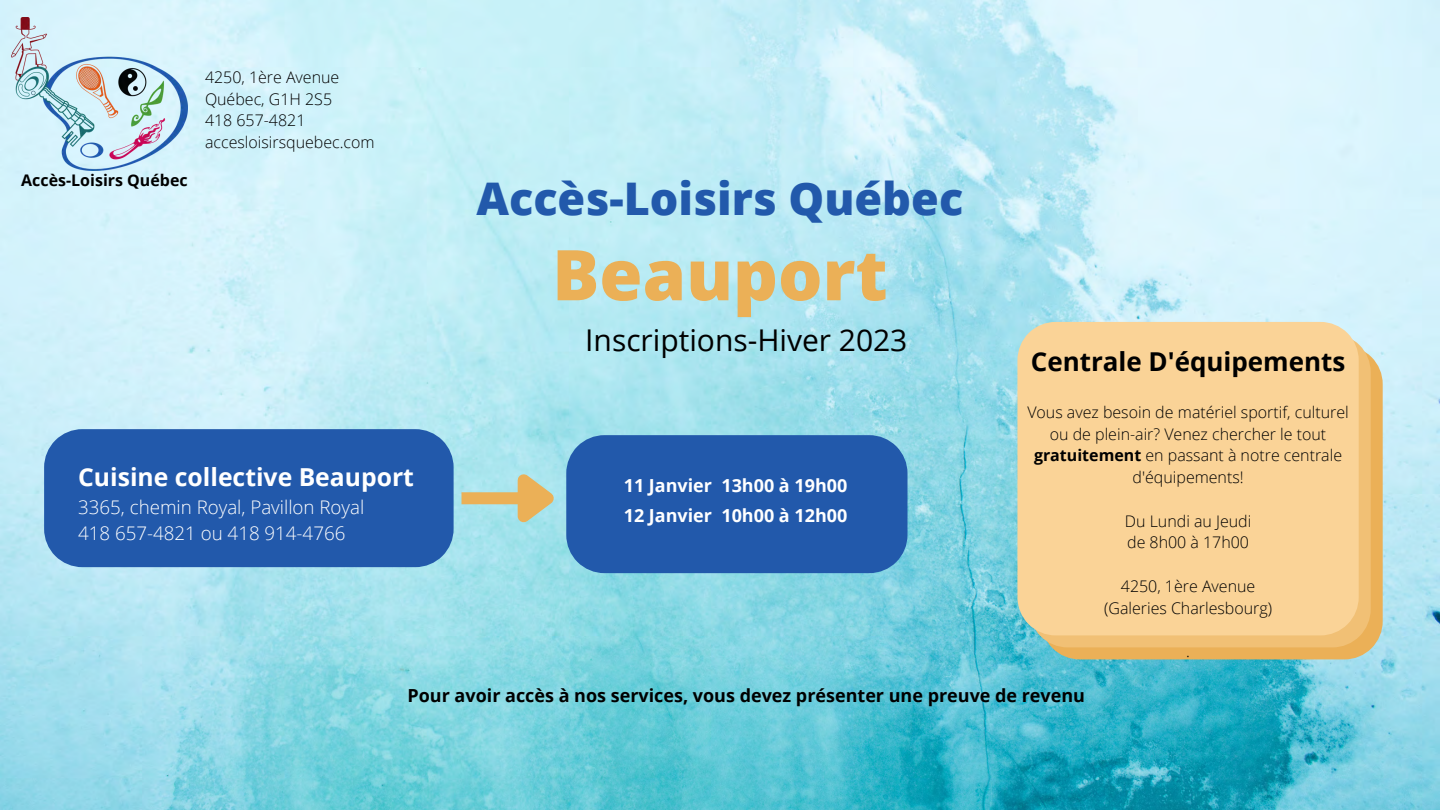
<style>
.page{position:relative;width:1440px;height:810px;background:#fff}
.page>*{position:absolute;margin:0;border:0;box-sizing:border-box;transform-origin:0 0}
.t1{font:800 70px "Open Sans";color:#ebb057}
.t2{font:800 45px "Open Sans";color:#2259ab}
.t3{font:30px "Open Sans";color:#000}
.t4{font:700 26px "Open Sans";color:#000}
.t5{font:700 24.8px "Open Sans";color:#fff}
.t6{font:300 18.8px/26.2px "Open Sans";color:#fff}
.t7{font:700 18px "Open Sans";color:#000}
.t8{font:700 18px/30.3px "Open Sans";color:#fff}
.t9{font:300 16px/21.8px "Open Sans";color:#000}
.t10{font:700 16px "Open Sans";color:#000}
.s1{font-weight:700}
</style>
<div class="page">
<img style="left:0;top:0;width:1440px;height:810px">
<img style="left:12px;top:18px;width:176px;height:153px">
<div style="left:44px;top:429px;width:410px;height:138px;background:#2259ab"></div>
<div style="left:566px;top:435px;width:342px;height:138px;background:#2259ab"></div>
<div style="left:462px;top:492px;width:59px;height:12px;background:#ebb057"></div>
<svg style="left:507px;top:463px;width:61px;height:77px;background:#b4d2c3"></svg>
<svg style="left:1041px;top:346px;width:342px;height:313px;background:#e2b567"></svg>
<svg style="left:1029px;top:334px;width:342px;height:313px;background:#ecc07a"></svg>
<div style="left:1017px;top:322px;width:342px;height:313px;background:#fad397"></div>
<p class="t10" style="left:21px;top:169px;width:168px">Accès-Loisirs Québec</p>
<p class="t9" style="left:205px;top:66px;width:171px">4250, 1ère Avenue<br>Québec, G1H 2S5<br>418 657-4821 accesloisirsquebec.com</p>
<h3 class="t5" style="left:78px;top:459px;width:337px">Cuisine collective Beauport</h3>
<p class="t6" style="left:78px;top:494px;width:288px">3365, chemin Royal, Pavillon Royal<br>418 657-4821 ou 418 914-4766</p>
<h2 class="t2" style="left:476px;top:167px;width:488px">Accès-Loisirs Québec</h2>
<h1 class="t1" style="left:552px;top:226px;width:337px">Beauport</h1>
<h3 class="t3" style="left:585px;top:319px;width:324px">Inscriptions-Hiver 2023</h3>
<p class="t8" style="left:624px;top:470px;width:225px">11 Janvier 13h00 à 19h00<br>12 Janvier 10h00 à 12h00</p>
<h3 class="t4" style="left:1031px;top:343px;width:316px">Centrale D'équipements</h3>
<p class="t9" style="left:1027px;top:401px;width:323px;text-align:center">Vous avez besoin de matériel sportif, culturel ou de plein-air? Venez chercher le tout <span class="s1">gratuitement</span> en passant à notre centrale d'équipements!</p>
<p class="t9" style="left:1125px;top:510px;width:128px">Du Lundi au Jeudi de 8h00 à 17h00</p>
<p class="t9" style="left:1104px;top:575px;width:170px;text-align:center">4250, 1ère Avenue (Galeries Charlesbourg)</p>
<p class="t9" style="left:1186px;top:640px;width:5px">.</p>
<p class="t7" style="left:408px;top:683px;width:679px">Pour avoir accès à nos services, vous devez présenter une preuve de revenu</p>
</div>
